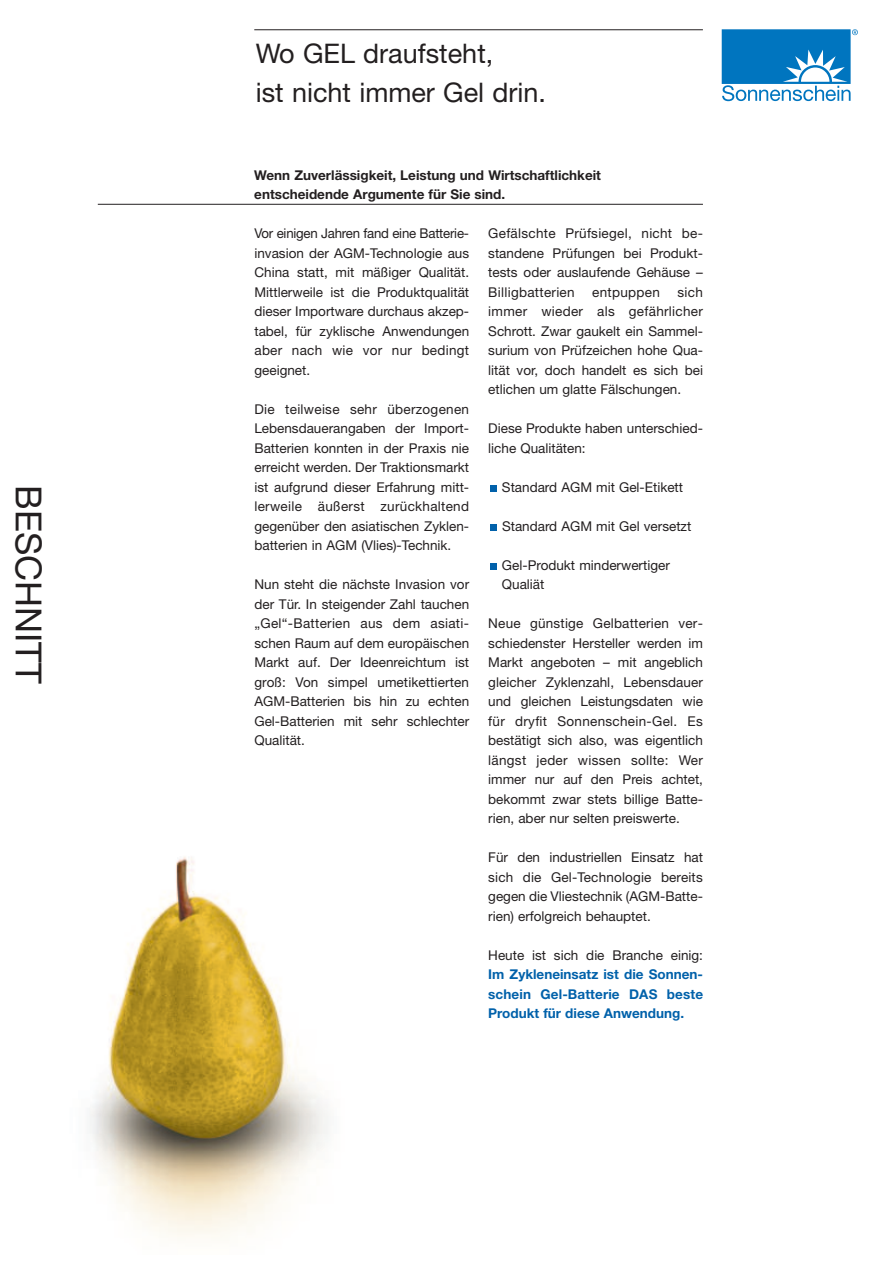
<style>
.page{position:relative;width:893px;height:1263px;background:#fff}
.page>*{position:absolute;margin:0;border:0;box-sizing:border-box;transform-origin:0 0}
.t1{font:36px "Helvetica Neue";color:#231f20}
.t2{font:27px/39px "Helvetica Neue";color:#231f20}
.t3{font:13.5px/19.5px "Helvetica Neue";color:#231f20;text-align:justify}
.t4{font:700 13.5px/19.5px "Helvetica Neue";color:#231f20}
.t5{font:700 13.5px/19.5px "Helvetica Neue";letter-spacing:.005em;color:#0161aa;text-align:justify}
.t6{font:13.5px "Helvetica Neue";letter-spacing:.02em;color:#231f20}
</style>
<div class="page">
<img style="left:90px;top:856px;width:238px;height:382px">
<svg style="left:722px;top:29px;width:136px;height:72px"></svg>
<hr style="left:254px;top:29px;width:449px;height:1px;background:#231f20">
<svg style="left:490px;top:563px;width:6px;height:6px"></svg>
<svg style="left:490px;top:524px;width:6px;height:6px"></svg>
<svg style="left:490px;top:485px;width:6px;height:6px"></svg>
<hr style="left:98px;top:204px;width:605px;height:1px;background:#231f20">
<h1 class="t1" style="left:42px;top:485px;width:200px;rotate:90deg">BESCHNITT</h1>
<h2 class="t2" style="left:256px;top:37px;width:292px">Wo GEL draufsteht,<br>ist nicht immer Gel drin.</h2>
<p class="t4" style="left:254px;top:166px;width:348px">Wenn Zuverlässigkeit, Leistung und Wirtschaftlichkeit entscheidende Argumente für Sie sind.</p>
<p class="t3" style="left:254px;top:225px;width:216px">Vor einigen Jahren fand eine Batterie&shy;invasion der AGM-Technologie aus China statt, mit mäßiger Qualität.<br>Mittlerweile ist die Produktqualität dieser Importware durchaus akzep&shy;tabel, für zyklische Anwendungen aber nach wie vor nur bedingt geeignet.</p>
<p class="t3" style="left:254px;top:400px;width:216px">Die teilweise sehr überzogenen Lebensdauerangaben der Import-Batterien konnten in der Praxis nie erreicht werden. Der Traktionsmarkt ist aufgrund dieser Erfahrung mitt&shy;lerweile äußerst zurückhaltend gegenüber den asiatischen Zyklen&shy;batterien in AGM (Vlies)-Technik.</p>
<p class="t3" style="left:254px;top:576px;width:216px">Nun steht die nächste Invasion vor der Tür. In steigender Zahl tauchen „Gel“-Batterien aus dem asiati&shy;schen Raum auf dem europäischen Markt auf. Der Ideenreichtum ist groß: Von simpel umetikettierten AGM-Batterien bis hin zu echten Gel-Batterien mit sehr schlechter Qualität.</p>
<p class="t3" style="left:488px;top:225px;width:216px">Gefälschte Prüfsiegel, nicht be&shy;standene Prüfungen bei Produkt&shy;tests oder auslaufende Gehäuse – Billigbatterien</p>
<p class="t3" style="left:488px;top:283px;width:216px;text-indent:189px">sich immer wieder als gefährlicher Schrott. Zwar gaukelt ein Sammel&shy;surium von Prüfzeichen hohe Qua&shy;lität vor, doch handelt es sich bei etlichen um glatte Fälschungen.</p>
<p class="t3" style="left:488px;top:420px;width:216px">Diese Produkte haben unterschied&shy;liche Qualitäten:</p>
<p class="t3" style="left:502px;top:478px;width:183px">Standard AGM mit Gel-Etikett</p>
<p class="t3" style="left:502px;top:517px;width:191px">Standard AGM mit Gel versetzt</p>
<p class="t3" style="left:502px;top:556px;width:169px">Gel-Produkt minderwertiger<br>Qualiät</p>
<p class="t3" style="left:488px;top:615px;width:216px">Neue günstige Gelbatterien ver&shy;schiedenster Hersteller werden im Markt angeboten – mit angeblich gleicher Zyklenzahl, Lebensdauer und gleichen Leistungsdaten wie für dryfit Sonnenschein-Gel. Es bestätigt sich also, was eigentlich längst jeder wissen sollte: Wer immer nur auf den Preis achtet, bekommt zwar stets billige Batte&shy;rien, aber nur selten preiswerte.</p>
<p class="t3" style="left:488px;top:849px;width:216px">Für den industriellen Einsatz hat sich die Gel-Technologie bereits gegen die Vliestechnik (AGM-Batte&shy;rien) erfolgreich behauptet.</p>
<p class="t3" style="left:488px;top:946px;width:216px">Heute ist sich die Branche einig:</p>
<p class="t5" style="left:488px;top:966px;width:216px">Im Zykleneinsatz ist die Sonnen&shy;schein Gel-Batterie DAS beste Produkt für diese Anwendung.</p>
<p class="t6" style="left:592px;top:287px;width:69px">entpuppen</p>
</div>
